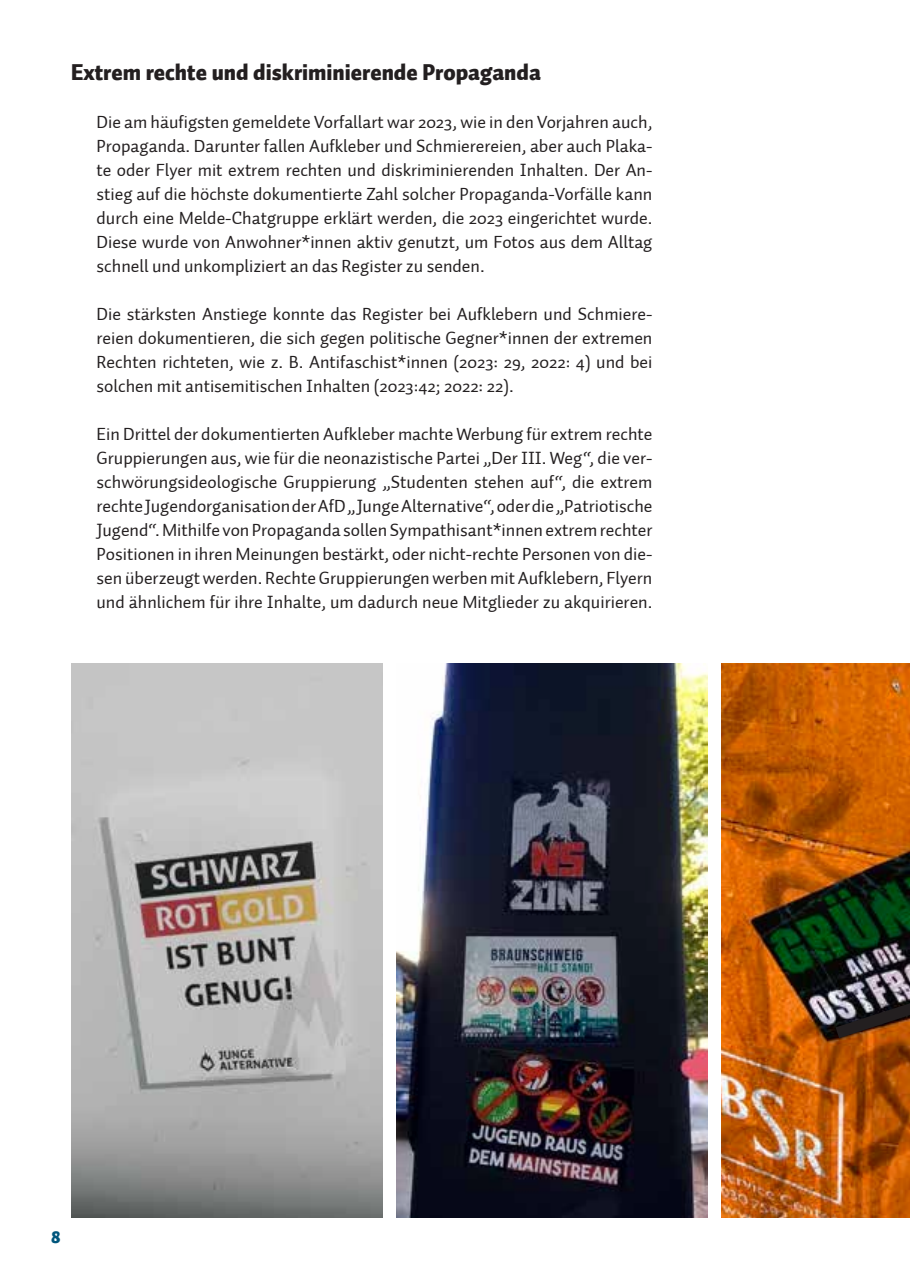
<style>
.page{position:relative;width:910px;height:1280px;background:#fff}
.page>*{position:absolute;margin:0;border:0;box-sizing:border-box;transform-origin:0 0}
.t1{font:900 22.5px "Auto 1";color:#231f20}
.t2{font:18px/24px "Auto 1";color:#231f20;text-align:justify}
.t3{font:900 18px "Auto 1";color:#00567c}
</style>
<div class="page">
<img style="left:396px;top:663px;width:311px;height:554px">
<img style="left:71px;top:663px;width:311px;height:554px">
<img style="left:721px;top:663px;width:189px;height:554px">
<svg style="left:836px;top:1003px;width:74px;height:35px"></svg>
<p class="t1" style="left:71px;top:57px;width:471px">Extrem rechte und diskriminierende Propaganda</p>
<p class="t2" style="left:97px;top:110px;width:557px">Die am häufigsten gemeldete Vorfallart war 2023, wie in den Vorjahren auch, Propaganda. Darunter fallen Aufkleber und Schmierereien, aber auch Plaka&shy;te oder Flyer mit extrem rechten und diskriminierenden Inhalten. Der An&shy;stieg auf die höchste dokumentierte Zahl solcher Propaganda-Vorfälle kann durch eine Melde-Chatgruppe erklärt werden, die 2023 eingerichtet wurde.<br>Diese wurde von Anwohner*innen aktiv genutzt, um Fotos aus dem Alltag schnell und unkompliziert an das Register zu senden.</p>
<p class="t2" style="left:97px;top:302px;width:557px">Die stärksten Anstiege konnte das Register bei Aufklebern und Schmiere&shy;reien dokumentieren, die sich gegen politische Gegner*innen der extremen Rechten richteten, wie z. B. Antifaschist*innen (2023: 29, 2022: 4) und bei solchen mit antisemitischen Inhalten (2023:42; 2022: 22).</p>
<p class="t2" style="left:97px;top:422px;width:557px">Ein Drittel der dokumentierten Aufkleber machte Werbung für extrem rechte Gruppierungen aus, wie für die neonazistische Partei „Der III. Weg“, die ver&shy;schwörungsideologische Gruppierung „Studenten stehen auf“, die extrem rechte Jugendorganisation der AfD „Junge Alternative“, oder die „Patriotische Jugend“. Mithilfe von Propaganda sollen Sympathisant*innen extrem rechter Positionen in ihren Meinungen bestärkt, oder nicht-rechte Personen von die&shy;sen überzeugt werden. Rechte Gruppierungen werben mit Aufklebern, Flyern und ähnlichem für ihre Inhalte, um dadurch neue Mitglieder zu akquirieren.</p>
<p class="t3" style="left:51px;top:1225px;width:11px">8</p>
</div>
